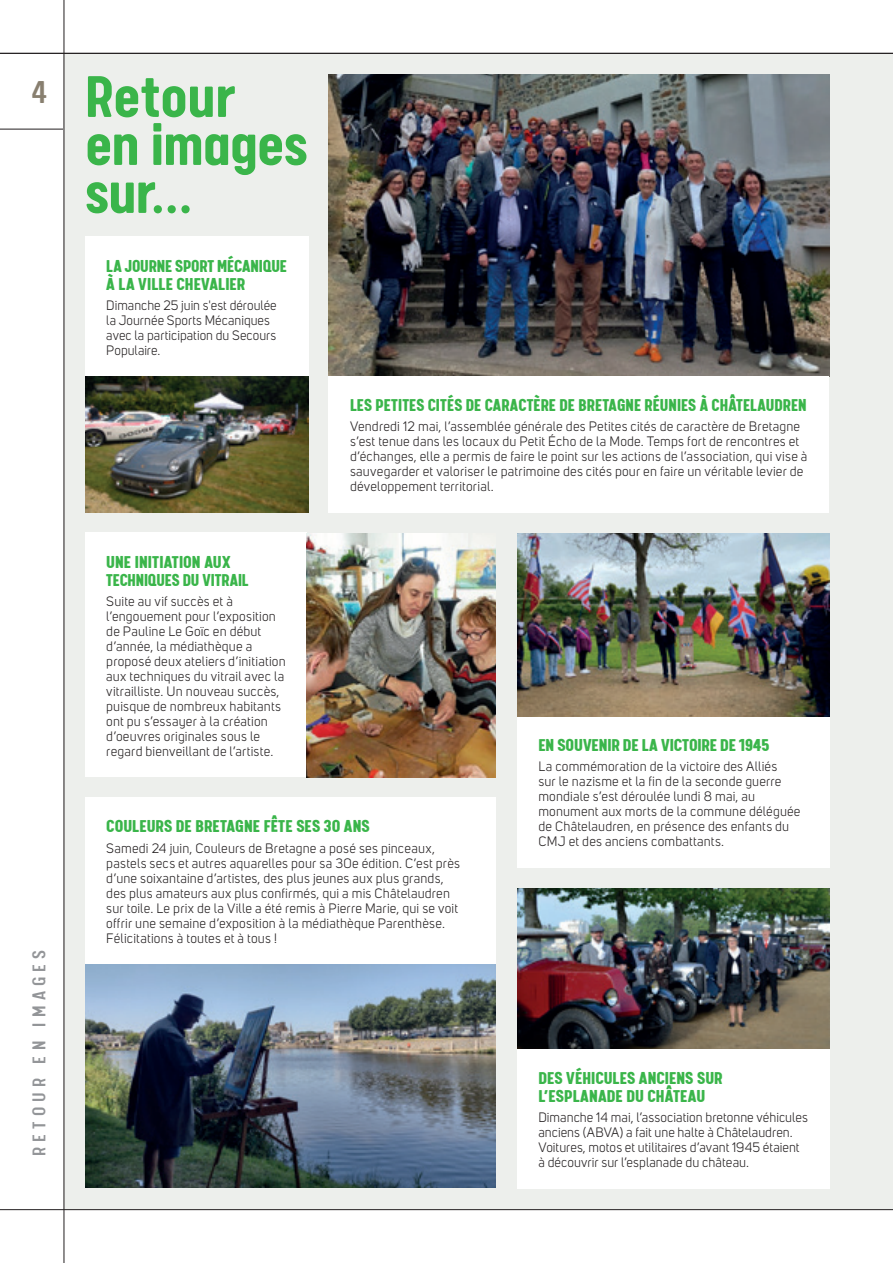
<style>
.page{position:relative;width:893px;height:1263px;background:#fff}
.page>*{position:absolute;margin:0;border:0;box-sizing:border-box;transform-origin:0 0}
.t1{font:700 66px/48px "Calps";letter-spacing:-.01em;color:#3ab54a}
.t2{font:500 21px "Calps";letter-spacing:.25em;color:#939598}
.t3{font:900 19.5px/18px "Calps";color:#3ab54a}
.t4{font:13.5px/15px "Uni Sans";letter-spacing:.01em;color:#231f20}
</style>
<div class="page">
<hr style="left:0;top:129px;width:893px;height:1px;background:#231f20">
<div style="left:64px;top:53px;width:829px;height:1157px;background:#edefec"></div>
<hr style="left:0;top:1209px;width:893px;height:1px;background:#231f20">
<hr style="left:64px;top:0;width:1px;height:1263px;background:#231f20">
<img style="left:85px;top:376px;width:223px;height:136px">
<img style="left:517px;top:888px;width:312px;height:161px">
<div style="left:85px;top:237px;width:223px;height:139px;background:#fff"></div>
<div style="left:517px;top:1049px;width:312px;height:139px;background:#fff"></div>
<img style="left:85px;top:964px;width:411px;height:223px">
<div style="left:85px;top:533px;width:222px;height:244px;background:#fff"></div>
<div style="left:85px;top:797px;width:411px;height:167px;background:#fff"></div>
<div style="left:517px;top:716px;width:312px;height:152px;background:#fff"></div>
<img style="left:329px;top:75px;width:500px;height:301px">
<img style="left:307px;top:534px;width:189px;height:244px">
<div style="left:329px;top:376px;width:500px;height:136px;background:#fff"></div>
<img style="left:517px;top:534px;width:312px;height:182px">
<hr style="left:0;top:53px;width:893px;height:1px;background:#231f20">
<h1 class="t1" style="left:85px;top:70px;width:224px;text-indent:-53px"><sup>4</sup> Retour<br>en images sur…</h1>
<h3 class="t3" style="left:106px;top:256px;width:182px">LA JOURNE SPORT MÉCANIQUE<br>À LA VILLE CHEVALIER</h3>
<p class="t4" style="left:106px;top:298px;width:172px">Dimanche 25 juin s'est déroulée la Journée Sports Mécaniques avec la participation du Secours<br>Populaire.</p>
<h3 class="t3" style="left:350px;top:395px;width:458px">LES PETITES CITÉS DE CARACTÈRE DE BRETAGNE RÉUNIES À CHÂTELAUDREN</h3>
<p class="t4" style="left:350px;top:419px;width:459px">Vendredi 12 mai, l’assemblée générale des Petites cités de caractère de Bretagne s’est tenue dans les locaux du Petit Écho de la Mode. Temps fort de rencontres et d’échanges, elle a permis de faire le point sur les actions de l’association, qui vise à sauvegarder et valoriser le patrimoine des cités pour en faire un véritable levier de développement territorial.</p>
<h2 class="t2" style="left:27px;top:1156px;width:207px;rotate:-90deg">RETOUR EN IMAGES</h2>
<h3 class="t3" style="left:106px;top:552px;width:144px">UNE INITIATION AUX<br>TECHNIQUES DU VITRAIL</h3>
<p class="t4" style="left:106px;top:594px;width:181px">Suite au vif succès et à l’engouement pour l’exposition de Pauline Le Goïc en début d’année, la médiathèque a proposé deux ateliers d’initiation aux techniques du vitrail avec la vitrailliste. Un nouveau succès, puisque de nombreux habitants ont pu s’essayer à la création d’oeuvres originales sous le regard bienveillant de l’artiste.</p>
<h3 class="t3" style="left:106px;top:816px;width:265px">COULEURS DE BRETAGNE FÊTE SES 30 ANS</h3>
<p class="t4" style="left:106px;top:840px;width:355px">Samedi 24 juin, Couleurs de Bretagne a posé ses pinceaux, pastels secs et autres aquarelles pour sa 30e édition. C’est près d’une soixantaine d’artistes, des plus jeunes aux plus grands, des plus amateurs aux plus confirmés, qui a mis Châtelaudren sur toile. Le prix de la Ville a été remis à Pierre Marie, qui se voit offrir une semaine d’exposition à la médiathèque Parenthèse.<br>Félicitations à toutes et à tous !</p>
<h3 class="t3" style="left:538px;top:735px;width:232px">EN SOUVENIR DE LA VICTOIRE DE 1945</h3>
<p class="t4" style="left:538px;top:759px;width:264px">La commémoration de la victoire des Alliés<br>sur le nazisme et la fin de la seconde guerre mondiale s’est déroulée lundi 8 mai, au monument aux morts de la commune déléguée de Châtelaudren, en présence des enfants du CMJ et des anciens combattants.</p>
<h3 class="t3" style="left:538px;top:1068px;width:186px">DES VÉHICULES ANCIENS SUR<br>L’ESPLANADE DU CHÂTEAU</h3>
<p class="t4" style="left:538px;top:1110px;width:271px">Dimanche 14 mai, l’association bretonne véhicules anciens (ABVA) a fait une halte à Châtelaudren.<br>Voitures, motos et utilitaires d’avant 1945 étaient à découvrir sur l’esplanade du château.</p>
</div>
